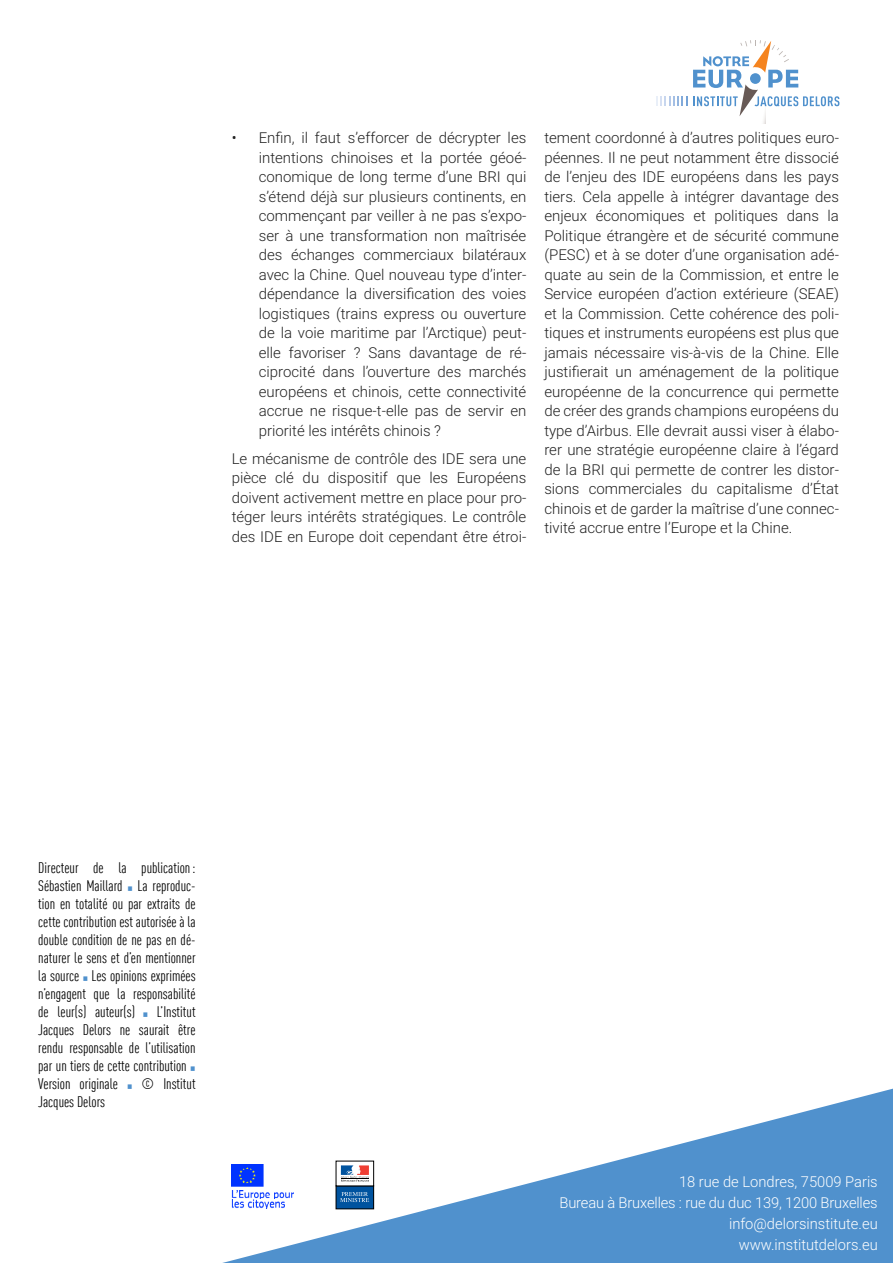
<style>
.page{position:relative;width:893px;height:1263px;background:#fff}
.page>*{position:absolute;margin:0;border:0;box-sizing:border-box;transform-origin:0 0}
.t1{font:300 15px/19.5px "Roboto";color:#222;text-align:justify}
.t2{font:condensed 15px/18px "DIN Offc Pro";color:#000;text-align:justify}
.t3{font:300 15px/21px "Roboto";color:#fff;text-align:right}
.s1{font-family:"DejaVu Serif Condensed";font-stretch:normal;font-size:9px;color:#5091cd}
</style>
<div class="page">
<svg style="left:656px;top:96px;width:31px;height:10px"></svg>
<svg style="left:693px;top:40px;width:146px;height:76px"></svg>
<svg style="left:222px;top:1089px;width:671px;height:174px;fill:#5091cd"></svg>
<div style="left:336px;top:1186px;width:38px;height:23px;background:#00539f"></div>
<div style="left:336px;top:1186px;width:38px;height:23px;border:1px solid #000"></div>
<div style="left:336px;top:1161px;width:38px;height:25px;background:#fff"></div>
<svg style="left:341px;top:1165px;width:28px;height:17px"></svg>
<svg style="left:340px;top:1192px;width:29px;height:10px"></svg>
<img style="left:232px;top:1186px;width:62px;height:23px">
<img style="left:232px;top:1165px;width:33px;height:22px">
<p class="t1" style="left:259px;top:127px;width:269px;text-indent:-27px">• Enfin, il faut s’efforcer de décrypter les intentions chinoises et la portée géoé&shy;conomique de long terme d’une BRI qui s’étend déjà sur plusieurs continents, en commençant par veiller à ne pas s’expo&shy;ser à une transformation non maîtrisée des échanges commerciaux bilatéraux avec la Chine. Quel nouveau type d’inter&shy;dépendance la diversification des voies logistiques (trains express ou ouverture de la voie maritime par l’Arctique) peut&shy;elle favoriser ? Sans davantage de ré&shy;ciprocité dans l’ouverture des marchés européens et chinois, cette connectivité accrue ne risque-t-elle pas de servir en priorité les intérêts chinois ?</p>
<p class="t1" style="left:232px;top:448px;width:296px">Le mécanisme de contrôle des IDE sera une pièce clé du dispositif que les Européens doivent activement mettre en place pour pro&shy;téger leurs intérêts stratégiques. Le contrôle des IDE en Europe doit cependant être étroi-</p>
<p class="t1" style="left:544px;top:127px;width:296px">tement coordonné à d’autres politiques euro&shy;péennes. Il ne peut notamment être dissocié de l’enjeu des IDE européens dans les pays tiers. Cela appelle à intégrer davantage des enjeux économiques et politiques dans la Politique étrangère et de sécurité commune (PESC) et à se doter d’une organisation adé&shy;quate au sein de la Commission, et entre le Service européen d’action extérieure (SEAE) et la Commission. Cette cohérence des poli&shy;tiques et instruments européens est plus que jamais nécessaire vis-à-vis de la Chine. Elle justifierait un aménagement de la politique européenne de la concurrence qui permette de créer des grands champions européens du type d’Airbus. Elle devrait aussi viser à élabo&shy;rer une stratégie européenne claire à l’égard de la BRI qui permette de contrer les distor&shy;sions commerciales du capitalisme d’État chinois et de garder la maîtrise d’une connec&shy;tivité accrue entre l’Europe et la Chine.</p>
<p class="t2" style="left:38px;top:857px;width:159px">Directeur de la publication:<br>Sébastien Maillard <span class="s1">▪</span> La reproduc&shy;tion en totalité ou par extraits de cette contribution est autorisée à la double condition de ne pas en dé&shy;naturer le sens et d’en mentionner la source <span class="s1">▪</span> Les opinions exprimées n’engagent que la responsabilité de leur(s) auteur(s) <span class="s1">▪</span> L’Institut Jacques Delors ne saurait être rendu responsable de l’utilisation par un tiers de cette contribution <span class="s1">▪ </span>Version originale <span class="s1">▪</span> © Institut Jacques Delors</p>
<p class="t3" style="left:559px;top:1171px;width:320px">18 rue de Londres, 75009 Paris<br>Bureau à Bruxelles : rue du duc 139, 1200 Bruxelles info@delorsinstitute.eu<br>www.institutdelors.eu</p>
</div>
